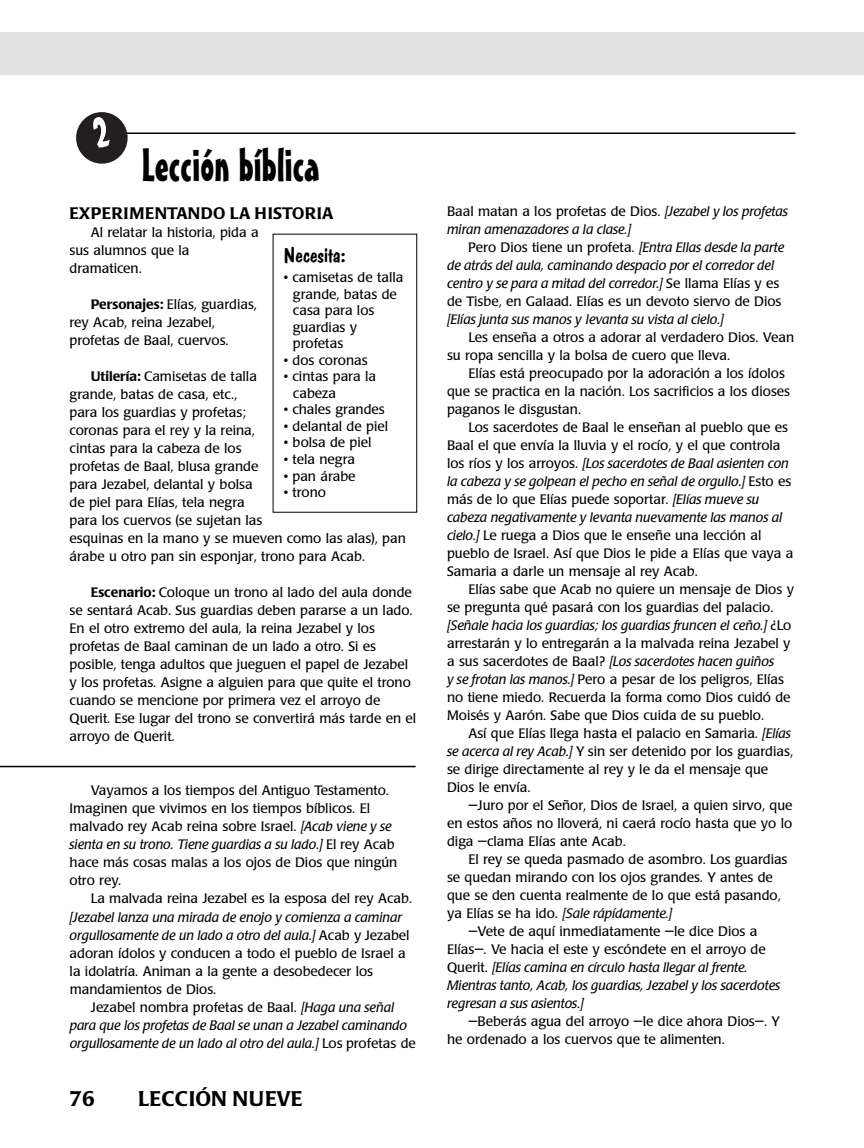
<style>
.page{position:relative;width:864px;height:1148px;background:#fff}
.page>*{position:absolute;margin:0;border:0;box-sizing:border-box;transform-origin:0 0}
.t1{font:45px "Mister Earl BT";color:#000}
.t2{font:500 21px "Poppl Laudatio";color:#000}
.t3{font:21px "Dom Casual D";color:#000;scale:1.05 1}
.t4{font:500 16.5px "Poppl Laudatio";letter-spacing:.02em;color:#000}
.t5{font:13.5px/18px "Poppl Laudatio";color:#000}
.t6{font:italic 13.5px/18px "Poppl Laudatio";color:#000}
.s1{font-weight:500}
.s2{font-style:italic}
.s3{font-style:normal}
</style>
<div class="page">
<hr style="left:126px;top:132px;width:669px;height:2px;background:#000">
<div style="left:0;top:32px;width:864px;height:42px;background:#e2e2e2"></div>
<hr style="left:0;top:765px;width:416px;height:2px;background:#000">
<svg style="left:76px;top:112px;width:52px;height:52px"></svg>
<h1 class="t1" style="left:142px;top:148px;width:179px">Lección bíblica</h1>
<p class="t4" style="left:70px;top:207px;width:265px">EXPERIMENTANDO LA HISTORIA</p>
<p class="t5" style="left:70px;top:225px;width:191px;text-indent:21px">Al relatar la historia, pida a sus alumnos que la dramaticen.</p>
<p class="t5" style="left:70px;top:297px;width:189px;text-indent:21px"><span class="s1">Personajes:</span> Elías, guardias, rey Acab, reina Jezabel, profetas de Baal, cuervos.</p>
<p class="t5" style="left:70px;top:369px;width:338px;text-indent:21px"><span class="s1">Utilería:</span> Camisetas de talla<br>grande, batas de casa, etc.,<br>para los guardias y profetas;<br>coronas para el rey y la reina,<br>cintas para la cabeza de los<br>profetas de Baal, blusa grande<br>para Jezabel, delantal y bolsa<br>de piel para Elías, tela negra<br>para los cuervos (se sujetan las<br>esquinas en la mano y se mueven como las alas), pan árabe u otro pan sin esponjar, trono para Acab.</p>
<p class="t5" style="left:70px;top:585px;width:348px;text-indent:21px"><span class="s1">Escenario:</span> Coloque un trono al lado del aula donde se sentará Acab. Sus guardias deben pararse a un lado.<br>En el otro extremo del aula, la reina Jezabel y los profetas de Baal caminan de un lado a otro. Si es posible, tenga adultos que jueguen el papel de Jezabel y los profetas. Asigne a alguien para que quite el trono cuando se mencione por primera vez el arroyo de Querit. Ese lugar del trono se convertirá más tarde en el arroyo de Querit.</p>
<h2 class="t3" style="left:284px;top:243px;width:60px">Necesita:</h2>
<p class="t5" style="left:293px;top:270px;width:112px;line-height:16.5px;text-indent:-9px">• camisetas de talla grande, batas de casa para los guardias y profetas</p>
<p class="t5" style="left:284px;top:352px;width:85px">• dos coronas</p>
<p class="t5" style="left:293px;top:370px;width:85px;line-height:16.5px;text-indent:-9px">• cintas para la cabeza</p>
<p class="t5" style="left:284px;top:402px;width:102px">• chales grandes</p>
<p class="t5" style="left:284px;top:418px;width:106px">• delantal de piel</p>
<p class="t5" style="left:284px;top:435px;width:89px">• bolsa de piel</p>
<p class="t5" style="left:284px;top:451px;width:73px">• tela negra</p>
<p class="t5" style="left:284px;top:468px;width:73px">• pan árabe</p>
<p class="t5" style="left:284px;top:484px;width:44px">• trono</p>
<p class="t5" style="left:70px;top:783px;width:329px;text-indent:21px">Vayamos a los tiempos del Antiguo Testamento.<br>Imaginen que vivimos en los tiempos bíblicos. El malvado rey Acab reina sobre Israel. <span class="s2">[Acab viene y se sienta en su trono. Tiene guardias a su lado.]</span> El rey Acab hace más cosas malas a los ojos de Dios que ningún otro rey.</p>
<p class="t5" style="left:91px;top:891px;width:323px">La malvada reina Jezabel es la esposa del rey Acab.</p>
<p class="t5" style="left:70px;top:909px;width:341px"><span class="s2">[Jezabel lanza una mirada de enojo y comienza a caminar orgullosamente de un lado a otro del aula.]</span> Acab y Jezabel adoran ídolos y conducen a todo el pueblo de Israel a la idolatría. Animan a la gente a desobedecer los mandamientos de Dios.</p>
<p class="t6" style="left:70px;top:999px;width:348px;text-indent:21px"><span class="s3">Jezabel nombra profetas de Baal.</span> [Haga una señal para que los profetas de Baal se unan a Jezabel caminando orgullosamente de un lado al otro del aula.] <span class="s3">Los profetas de</span></p>
<h2 class="t2" style="left:70px;top:1090px;width:27px">76</h2>
<h2 class="t2" style="left:138px;top:1090px;width:166px">LECCIÓN NUEVE</h2>
<p class="t6" style="left:447px;top:204px;width:342px"><span class="s3">Baal matan a los profetas de Dios.</span> [Jezabel y los profetas miran amenazadores a la clase.]</p>
<p class="t6" style="left:447px;top:240px;width:339px;text-indent:21px"><span class="s3">Pero Dios tiene un profeta.</span> [Entra Ellas desde la parte de atrás del aula, caminando despacio por el corredor del centro y se para a mitad del corredor.] <span class="s3">Se llama Elías y es de Tisbe, en Galaad. Elías es un devoto siervo de Dios</span></p>
<p class="t6" style="left:447px;top:311px;width:278px">[Elías junta sus manos y levanta su vista al cielo.]</p>
<p class="t5" style="left:447px;top:329px;width:349px;text-indent:21px">Les enseña a otros a adorar al verdadero Dios. Vean su ropa sencilla y la bolsa de cuero que lleva.</p>
<p class="t5" style="left:447px;top:365px;width:345px;text-indent:21px">Elías está preocupado por la adoración a los ídolos que se practica en la nación. Los sacrificios a los dioses paganos le disgustan.</p>
<p class="t5" style="left:447px;top:419px;width:348px;text-indent:21px">Los sacerdotes de Baal le enseñan al pueblo que es Baal el que envía la lluvia y el rocío, y el que controla los ríos y los arroyos. <span class="s2">[Los sacerdotes de Baal asienten con la cabeza y se golpean el pecho en señal de orgullo.]</span> Esto es más de lo que Elías puede soportar. <span class="s2">[Elías mueve su cabeza negativamente y levanta nuevamente las manos al cielo.]</span> Le ruega a Dios que le enseñe una lección al pueblo de Israel. Así que Dios le pide a Elías que vaya a Samaria a darle un mensaje al rey Acab.</p>
<p class="t5" style="left:447px;top:581px;width:348px;text-indent:21px">Elías sabe que Acab no quiere un mensaje de Dios y se pregunta qué pasará con los guardias del palacio. <span class="s2">[Señale hacia los guardias; los guardias fruncen el ceño.]</span> ¿Lo arrestarán y lo entregarán a la malvada reina Jezabel y a sus sacerdotes de Baal? <span class="s2">[Los sacerdotes hacen guiños<br>y se frotan las manos.]</span> Pero a pesar de los peligros, Elías no tiene miedo. Recuerda la forma como Dios cuidó de Moisés y Aarón. Sabe que Dios cuida de su pueblo.</p>
<p class="t5" style="left:447px;top:725px;width:348px;text-indent:21px">Así que Elías llega hasta el palacio en Samaria. <span class="s2">[Elías se acerca al rey Acab.]</span> Y sin ser detenido por los guardias, se dirige directamente al rey y le da el mensaje que Dios le envía.</p>
<p class="t5" style="left:447px;top:797px;width:347px;text-align:justify;text-indent:21px">—Juro por el Señor, Dios de Israel, a quien sirvo, que en estos años no lloverá, ni caerá rocío hasta que yo lo diga —clama Elías ante Acab.</p>
<p class="t5" style="left:468px;top:851px;width:321px">El rey se queda pasmado de asombro. Los guardias</p>
<p class="t5" style="left:447px;top:869px;width:327px">se quedan mirando con los ojos grandes. Y antes de</p>
<p class="t5" style="left:447px;top:887px;width:335px">que se den cuenta realmente de lo que está pasando,</p>
<p class="t6" style="left:447px;top:905px;width:227px"><span class="s3">ya Elías se ha ido.</span> [Sale rápídamente.]</p>
<p class="t5" style="left:468px;top:923px;width:291px">—Vete de aquí inmediatamente —le dice Dios a</p>
<p class="t5" style="left:447px;top:941px;width:320px">Elías—. Ve hacia el este y escóndete en el arroyo de</p>
<p class="t6" style="left:447px;top:959px;width:302px"><span class="s3">Querit.</span> [Elías camina en círculo hasta llegar al frente.</p>
<p class="t6" style="left:447px;top:977px;width:335px">Mientras tanto, Acab, los guardias, Jezabel y los sacerdotes</p>
<p class="t6" style="left:447px;top:995px;width:138px">regresan a sus asientos.]</p>
<p class="t5" style="left:447px;top:1013px;width:334px;text-indent:21px">—Beberás agua del arroyo —le dice ahora Dios—. Y he ordenado a los cuervos que te alimenten.</p>
</div>
